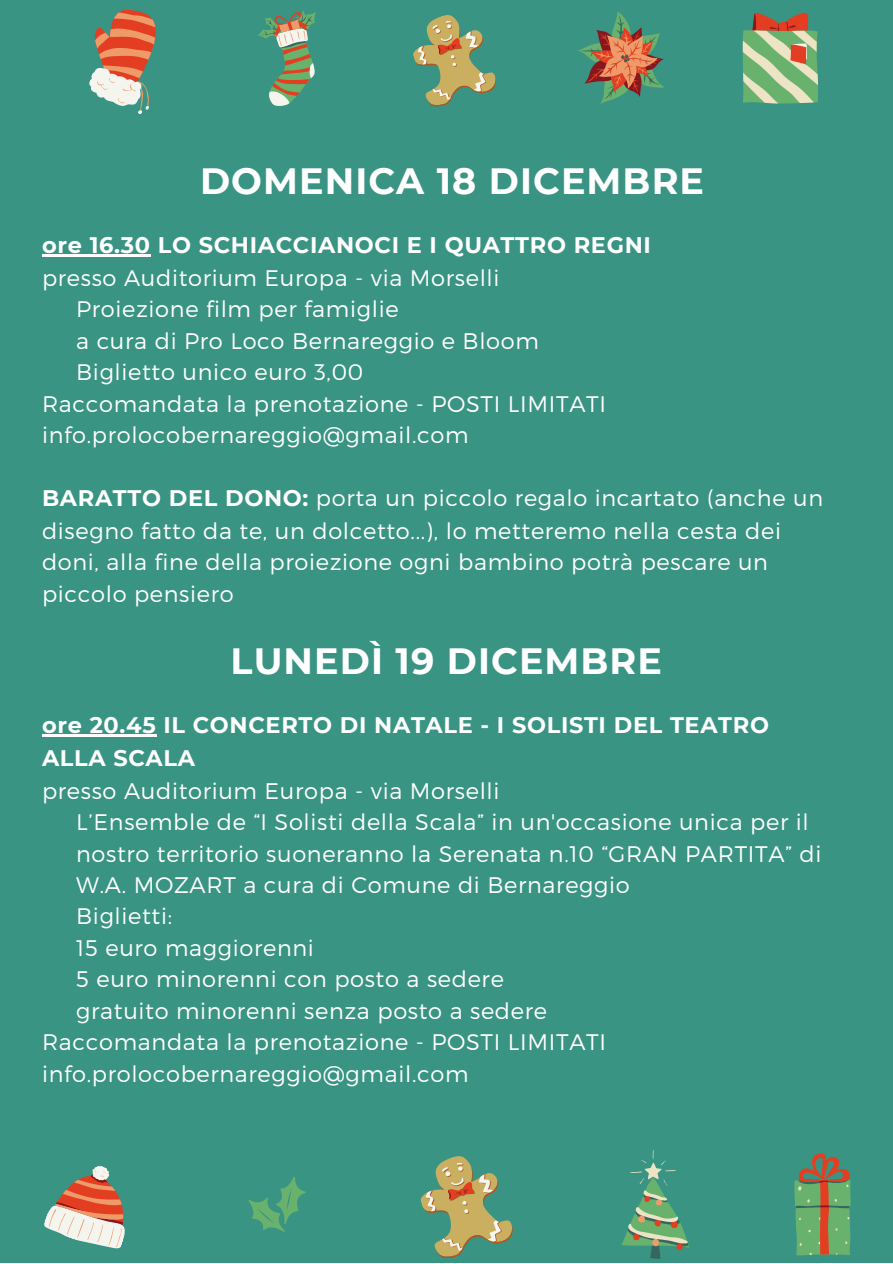
<style>
.page{position:relative;width:893px;height:1264px;background:#fff}
.page>*{position:absolute;margin:0;border:0;box-sizing:border-box;transform-origin:0 0}
.t1{font:700 36.45px "Montserrat";letter-spacing:.03em;color:#fff}
.t2{font:300 22.5px/31.8px "Montserrat";letter-spacing:.03em;color:#fff}
.t3{font:700 22.5px/32.5px "Montserrat";letter-spacing:.03em;color:#fff}
.s1{font-weight:700}
</style>
<div class="page">
<div style="left:0;top:0;width:892px;height:1262px;background:#3a9483"></div>
<svg style="left:413px;top:15px;width:84px;height:92px"></svg>
<svg style="left:742px;top:12px;width:76px;height:91px;background:#98ab7e"></svg>
<svg style="left:578px;top:12px;width:86px;height:92px"></svg>
<svg style="left:89px;top:9px;width:67px;height:105px"></svg>
<svg style="left:258px;top:10px;width:58px;height:96px"></svg>
<svg style="left:44px;top:1166px;width:81px;height:83px"></svg>
<svg style="left:420px;top:1156px;width:93px;height:103px"></svg>
<svg style="left:622px;top:1150px;width:67px;height:108px"></svg>
<svg style="left:794px;top:1153px;width:56px;height:102px"></svg>
<svg style="left:248px;top:1177px;width:58px;height:54px"></svg>
<hr style="left:42px;top:254px;width:109px;height:2px;background:#fff">
<hr style="left:42px;top:734px;width:114px;height:2px;background:#fff">
<h1 class="t1" style="left:200px;top:158px;width:505px">DOMENICA 18 DICEMBRE</h1>
<p class="t3" style="left:42px;top:228px;width:610px">ore 16.30 LO SCHIACCIANOCI E I QUATTRO REGNI</p>
<p class="t2" style="left:42px;top:260px;width:459px">presso Auditorium Europa - via Morselli</p>
<p class="t2" style="left:76px;top:292px;width:324px">Proiezione film per famiglie</p>
<p class="t2" style="left:76px;top:323px;width:464px">a cura di Pro Loco Bernareggio e Bloom</p>
<p class="t2" style="left:76px;top:355px;width:288px">Biglietto unico euro 3,00</p>
<p class="t2" style="left:42px;top:386px;width:565px">Raccomandata la prenotazione - POSTI LIMITATI</p>
<p class="t2" style="left:42px;top:418px;width:428px">info.prolocobernareggio@gmail.com</p>
<p class="t2" style="left:42px;top:481px;width:782px"><span class="s1">BARATTO DEL DONO:</span> porta un piccolo regalo incartato (anche un disegno fatto da te, un dolcetto...), lo metteremo nella cesta dei doni, alla fine della proiezione ogni bambino potrà pescare un piccolo pensiero</p>
<h1 class="t1" style="left:230px;top:638px;width:433px">LUNEDÌ 19 DICEMBRE</h1>
<p class="t3" style="left:42px;top:709px;width:728px">ore 20.45 IL CONCERTO DI NATALE - I SOLISTI DEL TEATRO<br>ALLA SCALA</p>
<p class="t2" style="left:42px;top:773px;width:459px">presso Auditorium Europa - via Morselli</p>
<p class="t2" style="left:76px;top:805px;width:734px">L’Ensemble de “I Solisti della Scala” in un'occasione unica per il</p>
<p class="t2" style="left:76px;top:836px;width:746px">nostro territorio suoneranno la Serenata n.10 “GRAN PARTITA” di</p>
<p class="t2" style="left:76px;top:868px;width:555px">W.A. MOZART a cura di Comune di Bernareggio</p>
<p class="t2" style="left:76px;top:899px;width:97px">Biglietti:</p>
<p class="t2" style="left:76px;top:930px;width:239px">15 euro maggiorenni</p>
<p class="t2" style="left:76px;top:962px;width:429px">5 euro minorenni con posto a sedere</p>
<p class="t2" style="left:76px;top:993px;width:472px">gratuito minorenni senza posto a sedere</p>
<p class="t2" style="left:42px;top:1025px;width:565px">Raccomandata la prenotazione - POSTI LIMITATI</p>
<p class="t2" style="left:42px;top:1056px;width:428px">info.prolocobernareggio@gmail.com</p>
</div>
